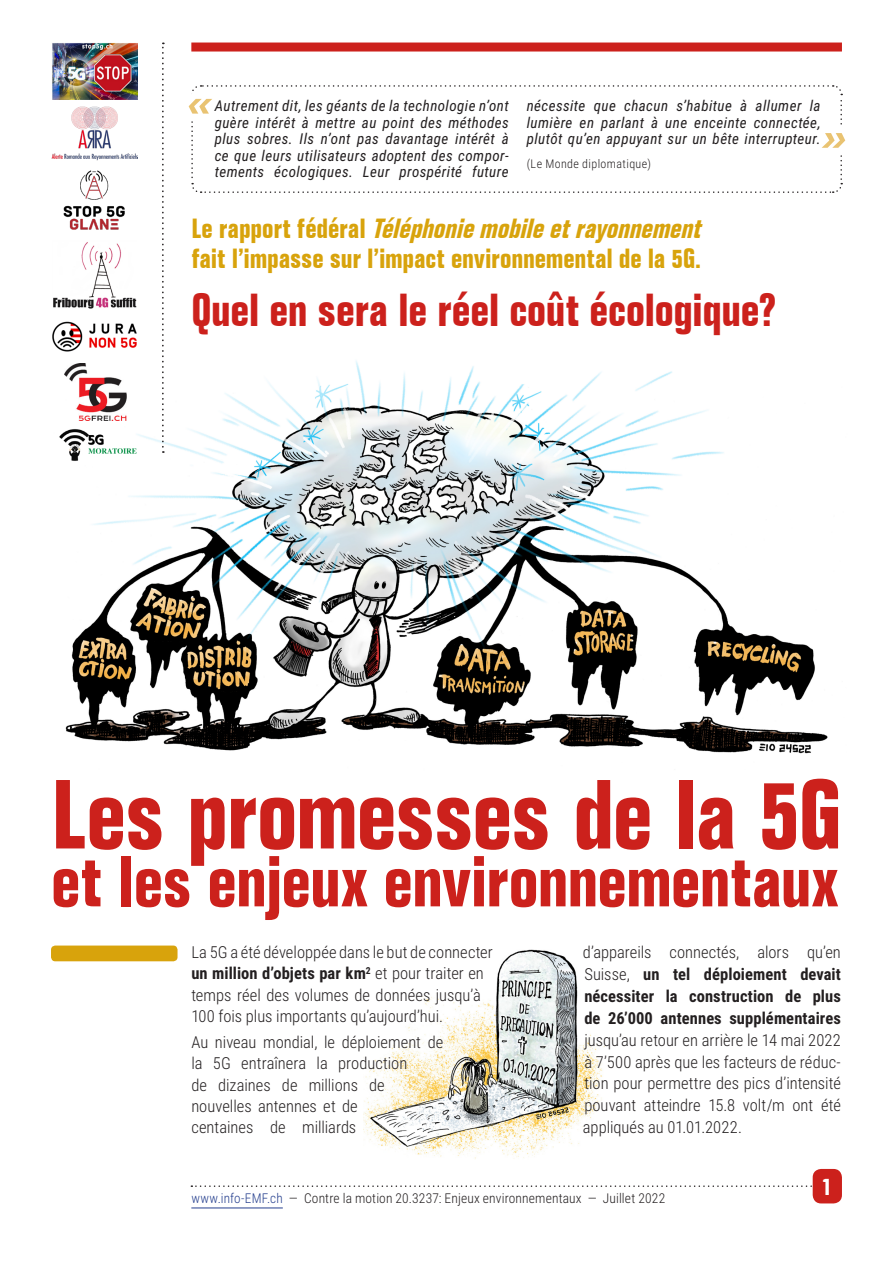
<style>
.page{position:relative;width:893px;height:1263px;background:#fff}
.page>*{position:absolute;margin:0;border:0;box-sizing:border-box;transform-origin:0 0}
.t1{font:700 condensed 96px "Folio BT";letter-spacing:-.02em;color:#cc211c}
.t2{font:700 condensed 70.5px "Folio BT";letter-spacing:-.015em;color:#cc211c}
.t3{font:italic 700 condensed 60px "Folio BT";color:#e9c372}
.t4{font:700 condensed 45px "Folio BT";letter-spacing:-.01em;color:#cc211c}
.t5{font:700 condensed 27px "Folio BT";letter-spacing:-.005em;color:#d8a30c}
.t6{font:italic 700 condensed 27px "Folio BT";color:#d8a30c}
.t7{font:700 condensed 24px "Folio BT";color:#fff}
.TXT{font:300 16.5px/21.9px "Roboto Condensed";color:#231f20}
.t8{font:italic 15px/16.5px "Roboto Condensed";letter-spacing:.025em;color:#231f20;text-align:justify}
.t9{font:300 13.5px "Roboto Condensed";letter-spacing:.01em;color:#231f20}
.t10{font:300 12px "Roboto Condensed";letter-spacing:.035em;color:#231f20}
.s1{font-style:normal}
.s2{font-weight:700}
.s3{color:#253f8e}
</style>
<div class="page">
<img style="left:64px;top:363px;width:764px;height:391px">
<img style="left:363px;top:949px;width:241px;height:210px">
<img style="left:63px;top:170px;width:62px;height:60px">
<img style="left:53px;top:242px;width:83px;height:66px">
<img style="left:52px;top:321px;width:85px;height:31px">
<img style="left:52px;top:106px;width:86px;height:55px">
<img style="left:65px;top:364px;width:61px;height:56px">
<img style="left:59px;top:423px;width:86px;height:44px">
<img style="left:52px;top:43px;width:86px;height:56px">
<svg style="left:191px;top:1185px;width:622px;height:2px"></svg>
<div style="left:813px;top:1169px;width:29px;height:34px;background:#cc211c;border-radius:9px"></div>
<hr style="left:191px;top:1208px;width:92px;height:1px;background:#253f8e">
<svg style="left:162px;top:43px;width:681px;height:410px"></svg>
<div style="left:51px;top:945px;width:127px;height:16px;background:#d8a30c;border-radius:4px"></div>
<p class="t3" style="left:183px;top:64px;width:44px">«</p>
<p class="t8" style="left:215px;top:97px;width:295px">Autrement dit, les géants de la technologie n’ont guère intérêt à mettre au point des méthodes plus sobres. Ils n’ont pas davantage intérêt à ce que leurs utilisateurs adoptent des compor&shy;tements écologiques. Leur prospérité future</p>
<p class="t8" style="left:527px;top:97px;width:295px">nécessite que chacun s’habitue à allumer la lumière en parlant à une enceinte connectée, plutôt qu’en appuyant sur un bête interrupteur.</p>
<p class="t3" style="left:818px;top:99px;width:44px">»</p>
<p class="t10" style="left:527px;top:156px;width:126px">(Le Monde diplomatique)</p>
<p class="t6" style="left:191px;top:212px;width:518px"><span class="s1">L e r a p p o r t f é d é r a l</span> Téléphoniemobileetrayonnement</p>
<p class="t5" style="left:191px;top:242px;width:511px">fait l’impasse sur l’impact environnemental de la 5G.</p>
<p class="t4" style="left:191px;top:282px;width:586px">Quel en sera le réel coût écologique?</p>
<p class="t1" style="left:51px;top:756px;width:793px">Les promesses de la 5G</p>
<p class="t2" style="left:51px;top:838px;width:789px">et les enjeux environnementaux</p>
<p class="TXT" style="left:191px;top:941px;width:303px;line-height:21.5px">La 5G a été développée dans le but de connecter <span class="s2">un million d’objets par km</span><sup>2</sup> et pour traiter en temps réel des volumes de données jusqu’à 100 fois plus importants qu’aujourd’hui.</p>
<p class="TXT" style="left:191px;top:1030px;width:254px;line-height:21.5px">Au niveau mondial, le déploiement de la 5G entraînera la production<br>de dizaines de millions de nouvelles antennes et de<br>centaines de milliards</p>
<p class="TXT" style="left:583px;top:940px;width:260px;text-align:justify">d’appareils connectés, alors qu’en Suisse, <span class="s2">un tel déploiement devait nécessiter la construction de plus de 26’000 antennes supplémentaires </span>jusqu’au retour en arrière le 14 mai 2022 à 7’500 après que les facteurs de réduc&shy;tion pour permettre des pics d’intensité pouvant atteindre 15.8 volt/m ont été appliqués au 01.01.2022.</p>
<p class="t9" style="left:191px;top:1189px;width:476px"><span class="s3">www.info-EMF.ch</span> — Contre la motion 20.3237: Enjeux environnementaux — Juillet 2022</p>
<h3 class="t7" style="left:822px;top:1172px;width:12px">1</h3>
</div>
